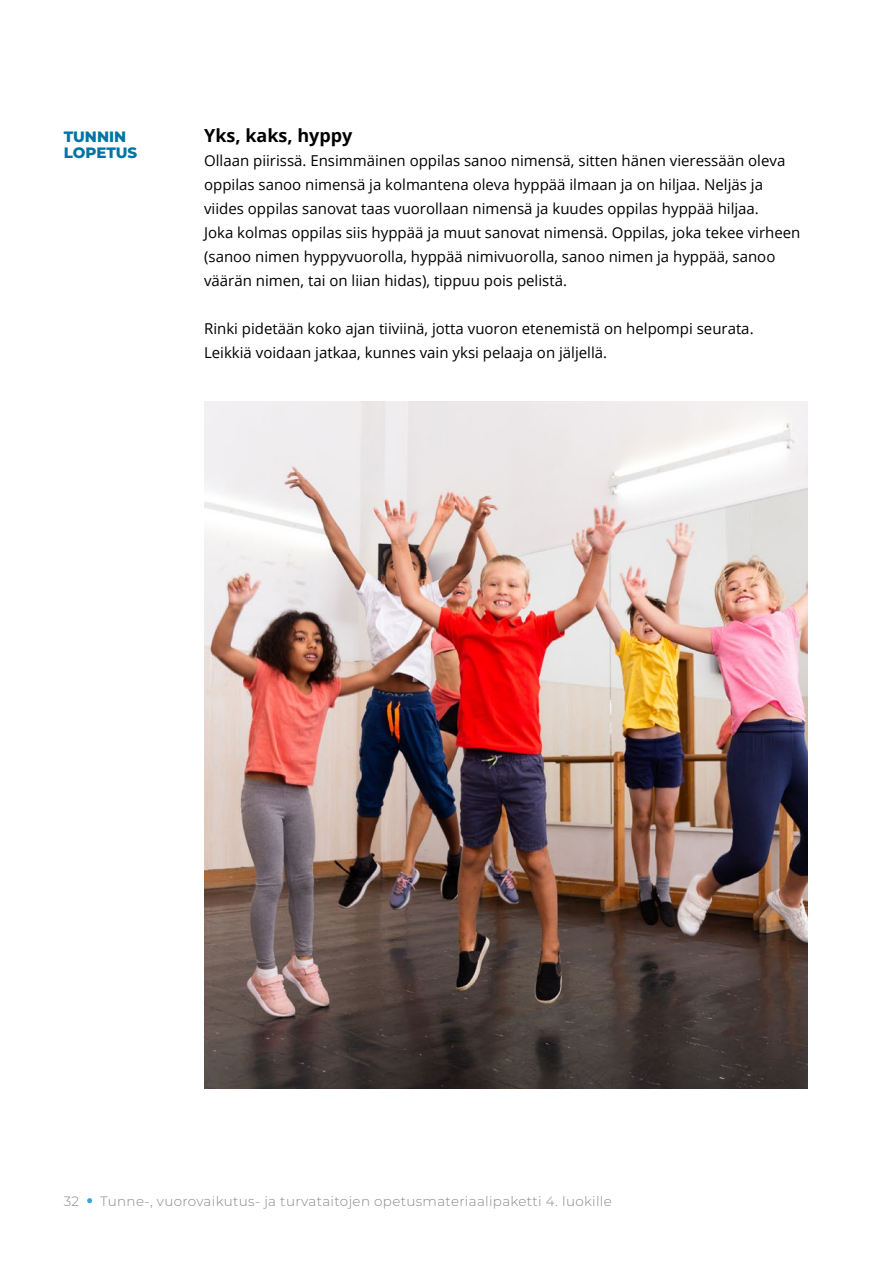
<style>
.page{position:relative;width:893px;height:1263px;background:#fff}
.page>*{position:absolute;margin:0;border:0;box-sizing:border-box;transform-origin:0 0}
.Otsikko_H3{font:700 18px "Open Sans";color:#000}
.Leipis{font:15px/24px "Open Sans";color:#000}
.Otsikko_H2{font:800 15px/16.5px "Montserrat";color:#0074a4}
.t1{font:300 13.5px "Montserrat";letter-spacing:.025em;color:#878787}
</style>
<div class="page">
<img style="left:204px;top:402px;width:604px;height:687px">
<svg style="left:87px;top:1198px;width:5px;height:5px"></svg>
<h2 class="Otsikko_H2" style="left:64px;top:127px;width:75px">TUNNIN<br>LOPETUS</h2>
<h3 class="Otsikko_H3" style="left:204px;top:122px;width:150px">Yks, kaks, hyppy</h3>
<p class="Leipis" style="left:204px;top:148px;width:598px">Ollaan piirissä. Ensimmäinen oppilas sanoo nimensä, sitten hänen vieressään oleva oppilas sanoo nimensä ja kolmantena oleva hyppää ilmaan ja on hiljaa. Neljäs ja viides oppilas sanovat taas vuorollaan nimensä ja kuudes oppilas hyppää hiljaa.<br>Joka kolmas oppilas siis hyppää ja muut sanovat nimensä. Oppilas, joka tekee virheen (sanoo nimen hyppyvuorolla, hyppää nimivuorolla, sanoo nimen ja hyppää, sanoo väärän nimen, tai on liian hidas), tippuu pois pelistä.</p>
<p class="Leipis" style="left:204px;top:316px;width:551px">Rinki pidetään koko ajan tiiviinä, jotta vuoron etenemistä on helpompi seurata.<br>Leikkiä voidaan jatkaa, kunnes vain yksi pelaaja on jäljellä.</p>
<p class="t1" style="left:64px;top:1192px;width:17px">32</p>
<p class="t1" style="left:100px;top:1192px;width:513px">Tunne-, vuorovaikutus- ja turvataitojen opetusmateriaalipaketti 4. luokille</p>
</div>
